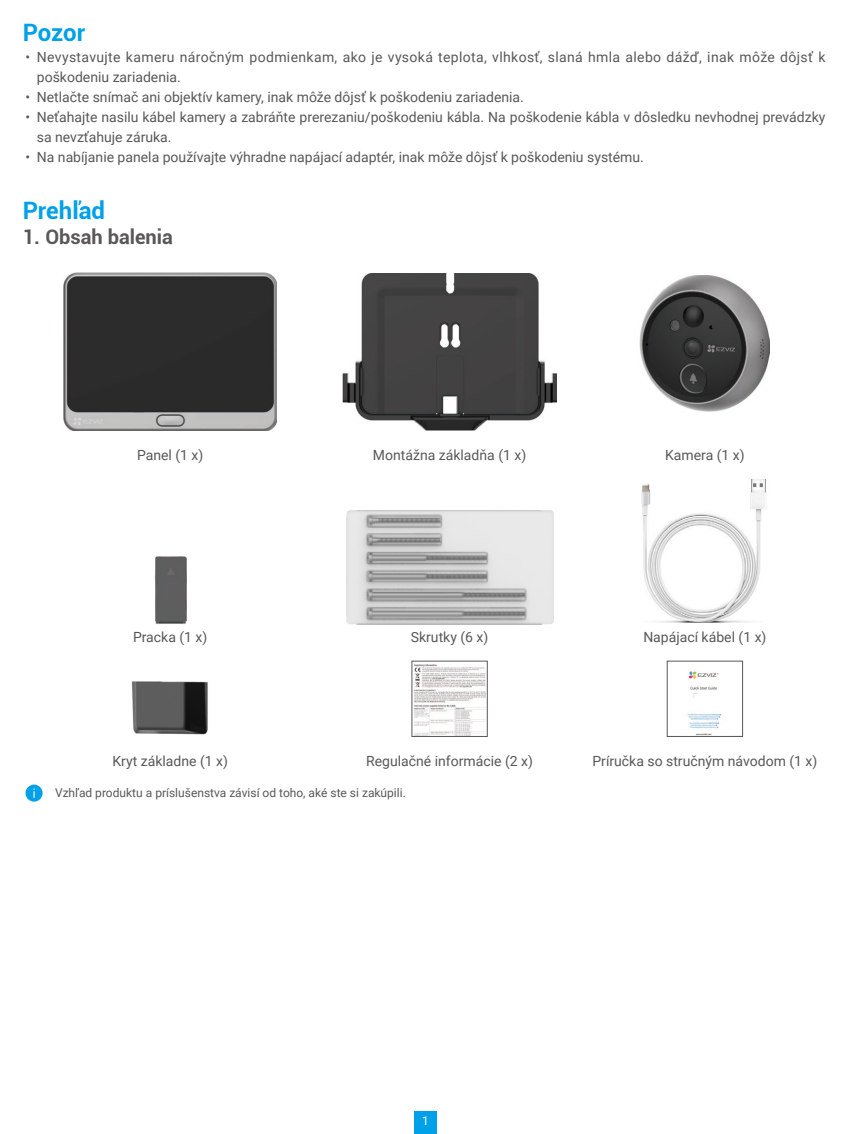
<style>
.page{position:relative;width:851px;height:1134px;background:#fff}
.page>*{position:absolute;margin:0;border:0;box-sizing:border-box;transform-origin:0 0}
.t1{font:700 24px "Roboto";color:#00a1e9}
.t2{font:700 20px "Roboto";color:#595857}
.t3{font:14px/20px "Roboto";color:#595857}
.t4{font:14px/20px "Roboto";letter-spacing:.025em;color:#595857}
.t5{font:12px "Roboto";color:#595857}
.t6{font:12px "Roboto";color:#fff}
</style>
<div class="page">
<div style="left:414px;top:1111px;width:23px;height:23px;background:#00a1e9"></div>
<img style="left:64px;top:273px;width:213px;height:158px">
<img style="left:343px;top:273px;width:213px;height:157px">
<img style="left:639px;top:275px;width:130px;height:136px">
<img style="left:154px;top:556px;width:32px;height:68px">
<img style="left:346px;top:510px;width:207px;height:114px">
<img style="left:641px;top:479px;width:126px;height:143px">
<img style="left:131px;top:681px;width:77px;height:54px">
<img style="left:414px;top:664px;width:71px;height:70px">
<img style="left:687px;top:671px;width:35px;height:63px">
<div style="left:26px;top:784px;width:17px;height:18px;background:#00a1e9;border-radius:50%"></div>
<svg style="left:33px;top:788px;width:2px;height:10px"></svg>
<h1 class="t1" style="left:23px;top:15px;width:64px">Pozor</h1>
<p class="t4" style="left:37px;top:46px;width:790px;text-indent:-11px">• Nevystavujte kameru náročným podmienkam, ako je vysoká teplota, vlhkosť, slaná hmla alebo dážď, inak môže dôjsť k poškodeniu zariadenia.</p>
<p class="t3" style="left:26px;top:86px;width:500px">• Netlačte snímač ani objektív kamery, inak môže dôjsť k poškodeniu zariadenia.</p>
<p class="t3" style="left:37px;top:106px;width:790px;text-indent:-11px">• Neťahajte nasilu kábel kamery a zabráňte prerezaniu/poškodeniu kábla. Na poškodenie kábla v dôsledku nevhodnej prevádzky sa nevzťahuje záruka.</p>
<p class="t3" style="left:26px;top:146px;width:619px">• Na nabíjanie panela používajte výhradne napájací adaptér, inak môže dôjsť k poškodeniu systému.</p>
<h1 class="t1" style="left:23px;top:193px;width:84px">Prehľad</h1>
<h2 class="t2" style="left:23px;top:223px;width:152px">1. Obsah balenia</h2>
<p class="t3" style="left:137px;top:444px;width:68px">Panel (1 x)</p>
<p class="t3" style="left:373px;top:444px;width:155px">Montážna základňa (1 x)</p>
<p class="t3" style="left:665px;top:444px;width:81px">Kamera (1 x)</p>
<p class="t3" style="left:133px;top:626px;width:76px">Pracka (1 x)</p>
<p class="t3" style="left:411px;top:626px;width:79px">Skrutky (6 x)</p>
<p class="t3" style="left:643px;top:626px;width:125px">Napájací kábel (1 x)</p>
<p class="t3" style="left:112px;top:750px;width:117px">Kryt základne (1 x)</p>
<p class="t3" style="left:366px;top:750px;width:168px">Regulačné informácie (2 x)</p>
<p class="t3" style="left:592px;top:750px;width:226px">Príručka so stručným návodom (1 x)</p>
<p class="t5" style="left:55px;top:785px;width:352px">Vzhľad produktu a príslušenstva závisí od toho, aké ste si zakúpili.</p>
<p class="t6" style="left:422px;top:1112px;width:8px">1</p>
</div>
